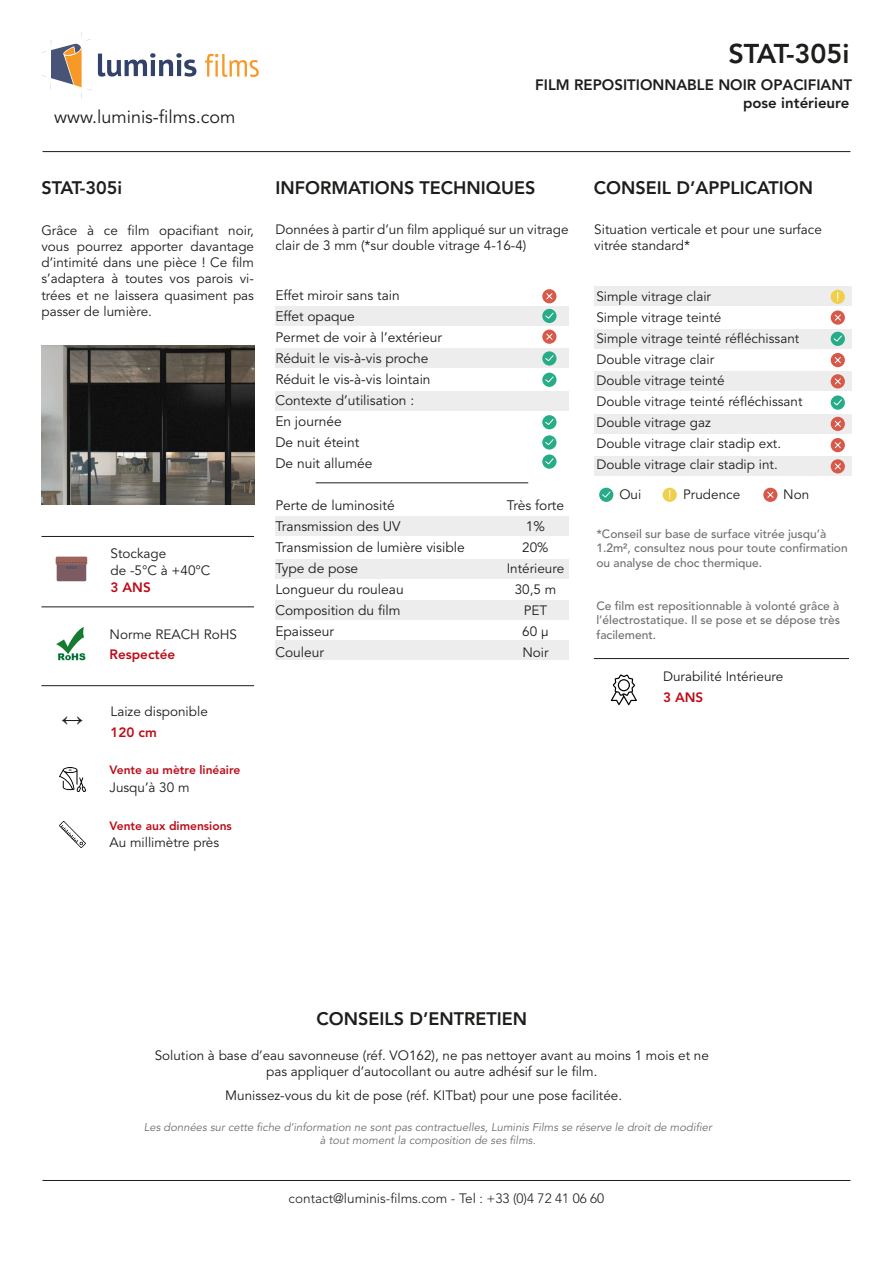
<style>
.page{position:relative;width:893px;height:1263px;background:#fff}
.page>*{position:absolute;margin:0;border:0;box-sizing:border-box;transform-origin:0 0}
.t1{font:800 27px "Avenir LT Std";color:#1d1d1b}
.t2{font:21.75px "Arial Narrow";color:#1d1d1b}
.t3{font:800 18px "Avenir LT Std";color:#1d1d1b}
.t4{font:18px "Avenir LT Std";color:#1d1d1b}
.t5{font:800 15px/18px "Avenir LT Std";color:#1d1d1b;text-align:right}
.t6{font:13.8px/21px "Avenir LT Std";color:#1d1d1b}
.t7{font:13.5px/21px "Avenir LT Std";color:#1d1d1b}
.t8{font:300 13.5px "Avenir LT Std";color:#1d1d1b}
.t9{font:800 13.5px "Avenir LT Std";color:#bb0d19}
.t10{font:500 12px/14.4px "Avenir LT Std";color:#706f6f}
.t11{font:800 12px "Avenir LT Std";color:#bb0d19}
.t12{font:italic 11.25px/13.5px "Avenir LT Std";color:#706f6f;text-align:center}
</style>
<div class="page">
<hr style="left:43px;top:151px;width:807px;height:1px;background:#1d1d1b">
<hr style="left:43px;top:1180px;width:807px;height:1px;background:#1d1d1b">
<svg style="left:205px;top:54px;width:54px;height:23px"></svg>
<svg style="left:42px;top:32px;width:155px;height:66px"></svg>
<div style="left:275px;top:640px;width:294px;height:20px;background:#ededed"></div>
<div style="left:275px;top:600px;width:294px;height:20px;background:#ededed"></div>
<div style="left:275px;top:306px;width:294px;height:20px;background:#ededed"></div>
<div style="left:594px;top:286px;width:257px;height:20px;background:#ededed"></div>
<div style="left:594px;top:329px;width:257px;height:20px;background:#ededed"></div>
<div style="left:594px;top:371px;width:257px;height:20px;background:#ededed"></div>
<div style="left:594px;top:414px;width:257px;height:20px;background:#ededed"></div>
<div style="left:594px;top:456px;width:257px;height:20px;background:#ededed"></div>
<div style="left:275px;top:348px;width:294px;height:20px;background:#ededed"></div>
<div style="left:275px;top:391px;width:294px;height:20px;background:#ededed"></div>
<div style="left:275px;top:516px;width:294px;height:20px;background:#ededed"></div>
<div style="left:275px;top:559px;width:294px;height:20px;background:#ededed"></div>
<div style="left:599px;top:488px;width:14px;height:14px;background:#26ad87;border-radius:50%"></div>
<svg style="left:602px;top:491px;width:9px;height:7px"></svg>
<div style="left:763px;top:488px;width:14px;height:14px;background:#d6594a;border-radius:50%"></div>
<svg style="left:767px;top:491px;width:7px;height:7px"></svg>
<div style="left:831px;top:438px;width:14px;height:14px;background:#d6594a;border-radius:50%"></div>
<svg style="left:834px;top:442px;width:7px;height:6px"></svg>
<div style="left:831px;top:310px;width:14px;height:15px;background:#d6594a;border-radius:50%"></div>
<svg style="left:834px;top:314px;width:7px;height:7px"></svg>
<div style="left:831px;top:459px;width:14px;height:14px;background:#d6594a;border-radius:50%"></div>
<svg style="left:834px;top:463px;width:7px;height:7px"></svg>
<svg style="left:663px;top:488px;width:14px;height:14px"></svg>
<svg style="left:831px;top:290px;width:14px;height:14px"></svg>
<hr style="left:41px;top:536px;width:213px;height:1px;background:#1d1d1b">
<hr style="left:41px;top:607px;width:213px;height:1px;background:#1d1d1b">
<hr style="left:41px;top:685px;width:213px;height:1px;background:#1d1d1b">
<img style="left:56px;top:627px;width:30px;height:34px">
<div style="left:56px;top:557px;width:31px;height:7px;background:#9e6359"></div>
<svg style="left:57px;top:562px;width:29px;height:19px"></svg>
<div style="left:831px;top:332px;width:14px;height:14px;background:#26ad87;border-radius:50%"></div>
<svg style="left:833px;top:335px;width:9px;height:7px"></svg>
<img style="left:41px;top:346px;width:213px;height:159px">
<img style="left:59px;top:767px;width:27px;height:24px">
<img style="left:59px;top:822px;width:27px;height:25px">
<hr style="left:594px;top:658px;width:255px;height:1px;background:#1d1d1b">
<svg style="left:611px;top:674px;width:26px;height:31px"></svg>
<div style="left:831px;top:353px;width:14px;height:14px;background:#d6594a;border-radius:50%"></div>
<svg style="left:834px;top:357px;width:7px;height:6px"></svg>
<div style="left:831px;top:374px;width:14px;height:14px;background:#d6594a;border-radius:50%"></div>
<svg style="left:834px;top:378px;width:7px;height:7px"></svg>
<div style="left:831px;top:395px;width:14px;height:15px;background:#26ad87;border-radius:50%"></div>
<svg style="left:833px;top:399px;width:9px;height:7px"></svg>
<div style="left:831px;top:417px;width:14px;height:14px;background:#d6594a;border-radius:50%"></div>
<svg style="left:834px;top:421px;width:7px;height:6px"></svg>
<div style="left:542px;top:309px;width:14px;height:14px;background:#26ad87;border-radius:50%"></div>
<svg style="left:545px;top:312px;width:9px;height:7px"></svg>
<div style="left:542px;top:351px;width:14px;height:15px;background:#26ad87;border-radius:50%"></div>
<svg style="left:545px;top:355px;width:9px;height:6px"></svg>
<div style="left:542px;top:373px;width:14px;height:14px;background:#26ad87;border-radius:50%"></div>
<svg style="left:545px;top:376px;width:9px;height:7px"></svg>
<div style="left:542px;top:454px;width:14px;height:15px;background:#26ad87;border-radius:50%"></div>
<svg style="left:545px;top:458px;width:9px;height:7px"></svg>
<div style="left:542px;top:435px;width:14px;height:15px;background:#26ad87;border-radius:50%"></div>
<svg style="left:545px;top:439px;width:9px;height:6px"></svg>
<div style="left:542px;top:415px;width:14px;height:14px;background:#26ad87;border-radius:50%"></div>
<svg style="left:545px;top:419px;width:9px;height:6px"></svg>
<div style="left:542px;top:289px;width:14px;height:14px;background:#d6594a;border-radius:50%"></div>
<svg style="left:546px;top:293px;width:7px;height:7px"></svg>
<div style="left:542px;top:330px;width:14px;height:14px;background:#d6594a;border-radius:50%"></div>
<svg style="left:546px;top:333px;width:7px;height:7px"></svg>
<hr style="left:316px;top:483px;width:212px;height:1px;background:#1d1d1b">
<h3 class="t4" style="left:54px;top:106px;width:183px">www.luminis-films.com</h3>
<h1 class="t1" style="left:728px;top:38px;width:123px">STAT-305i</h1>
<p class="t5" style="left:535px;top:76px;width:318px">FILM REPOSITIONNABLE NOIR OPACIFIANT pose intérieure</p>
<h3 class="t3" style="left:41px;top:177px;width:82px">STAT-305i</h3>
<h3 class="t3" style="left:275px;top:177px;width:262px">INFORMATIONS TECHNIQUES</h3>
<h3 class="t3" style="left:594px;top:177px;width:221px">CONSEIL D’APPLICATION</h3>
<p class="t7" style="left:41px;top:222px;width:214px;line-height:16.2px;text-align:justify">Grâce à ce film opacifiant noir, vous pourrez apporter davantage d’intimité dans une pièce ! Ce film s’adaptera à toutes vos parois vi&shy;trées et ne laissera quasiment pas passer de lumière.</p>
<p class="t7" style="left:275px;top:221px;width:295px;line-height:16.2px">Données à partir d’un film appliqué sur un vitrage clair de 3 mm (*sur double vitrage 4-16-4)</p>
<p class="t7" style="left:594px;top:221px;width:229px;line-height:16.2px">Situation verticale et pour une surface vitrée standard*</p>
<p class="t6" style="left:275px;top:285px;width:168px">Effet miroir sans tain<br>Effet opaque<br>Permet de voir à l’extérieur<br>Réduit le vis-à-vis proche<br>Réduit le vis-à-vis lointain<br>Contexte d’utilisation :<br>En journée<br>De nuit éteint<br>De nuit allumée</p>
<p class="t6" style="left:275px;top:495px;width:191px">Perte de luminosité<br>Transmission des UV<br>Transmission de lumière visible<br>Type de pose<br>Longueur du rouleau<br>Composition du film<br>Epaisseur<br>Couleur</p>
<p class="t7" style="left:596px;top:286px;width:208px">Simple vitrage clair<br>Simple vitrage teinté<br>Simple vitrage teinté réfléchissant<br>Double vitrage clair<br>Double vitrage teinté<br>Double vitrage teinté réfléchissant<br>Double vitrage gaz<br>Double vitrage clair stadip ext.<br>Double vitrage clair stadip int.</p>
<p class="t7" style="left:619px;top:484px;width:24px">Oui</p>
<p class="t7" style="left:683px;top:484px;width:59px">Prudence</p>
<p class="t7" style="left:783px;top:484px;width:28px">Non</p>
<p class="t6" style="left:507px;top:495px;width:59px;text-align:center">Très forte<br>1%</p>
<p class="t7" style="left:507px;top:537px;width:59px;text-align:center">20%<br>Intérieure<br>30,5 m<br>PET<br>60 μ<br>Noir</p>
<p class="t10" style="left:596px;top:527px;width:253px">*Conseil sur base de surface vitrée jusqu’à<br>1.2m², consultez nous pour toute confirmation ou analyse de choc thermique.</p>
<p class="t10" style="left:596px;top:599px;width:245px;text-align:justify">Ce film est repositionnable à volonté grâce à l’électrostatique. Il se pose et se dépose très facilement.</p>
<p class="t7" style="left:111px;top:546px;width:101px;line-height:16.2px">Stockage<br>de -5°C à +40°C</p>
<p class="t9" style="left:111px;top:580px;width:42px">3 ANS</p>
<p class="t7" style="left:109px;top:624px;width:129px">Norme REACH RoHS</p>
<p class="t9" style="left:109px;top:646px;width:67px">Respectée</p>
<h2 class="t2" style="left:62px;top:703px;width:23px">↔</h2>
<p class="t7" style="left:111px;top:701px;width:99px">Laize disponible</p>
<p class="t9" style="left:111px;top:724px;width:48px">120 cm</p>
<p class="t11" style="left:109px;top:763px;width:132px">Vente au mètre linéaire</p>
<p class="t7" style="left:109px;top:777px;width:82px">Jusqu’à 30 m</p>
<p class="t11" style="left:109px;top:818px;width:124px">Vente aux dimensions</p>
<p class="t7" style="left:109px;top:832px;width:111px">Au millimètre près</p>
<p class="t7" style="left:663px;top:666px;width:122px">Durabilité Intérieure</p>
<p class="t9" style="left:663px;top:689px;width:42px">3 ANS</p>
<h3 class="t3" style="left:317px;top:1008px;width:212px">CONSEILS D’ENTRETIEN</h3>
<p class="t7" style="left:155px;top:1047px;width:556px;line-height:16.2px;text-align:center">Solution à base d’eau savonneuse (réf. VO162), ne pas nettoyer avant au moins 1 mois et ne pas appliquer d’autocollant ou autre adhésif sur le film.</p>
<p class="t7" style="left:225px;top:1086px;width:398px">Munissez-vous du kit de pose (réf. KITbat) pour une pose facilitée.</p>
<p class="t12" style="left:144px;top:1120px;width:569px">Les données sur cette fiche d’information ne sont pas contractuelles, Luminis Films se réserve le droit de modifier à tout moment la composition de ses films.</p>
<p class="t8" style="left:289px;top:1190px;width:317px">contact@luminis-films.com - Tel : +33 (0)4 72 41 06 60</p>
</div>
